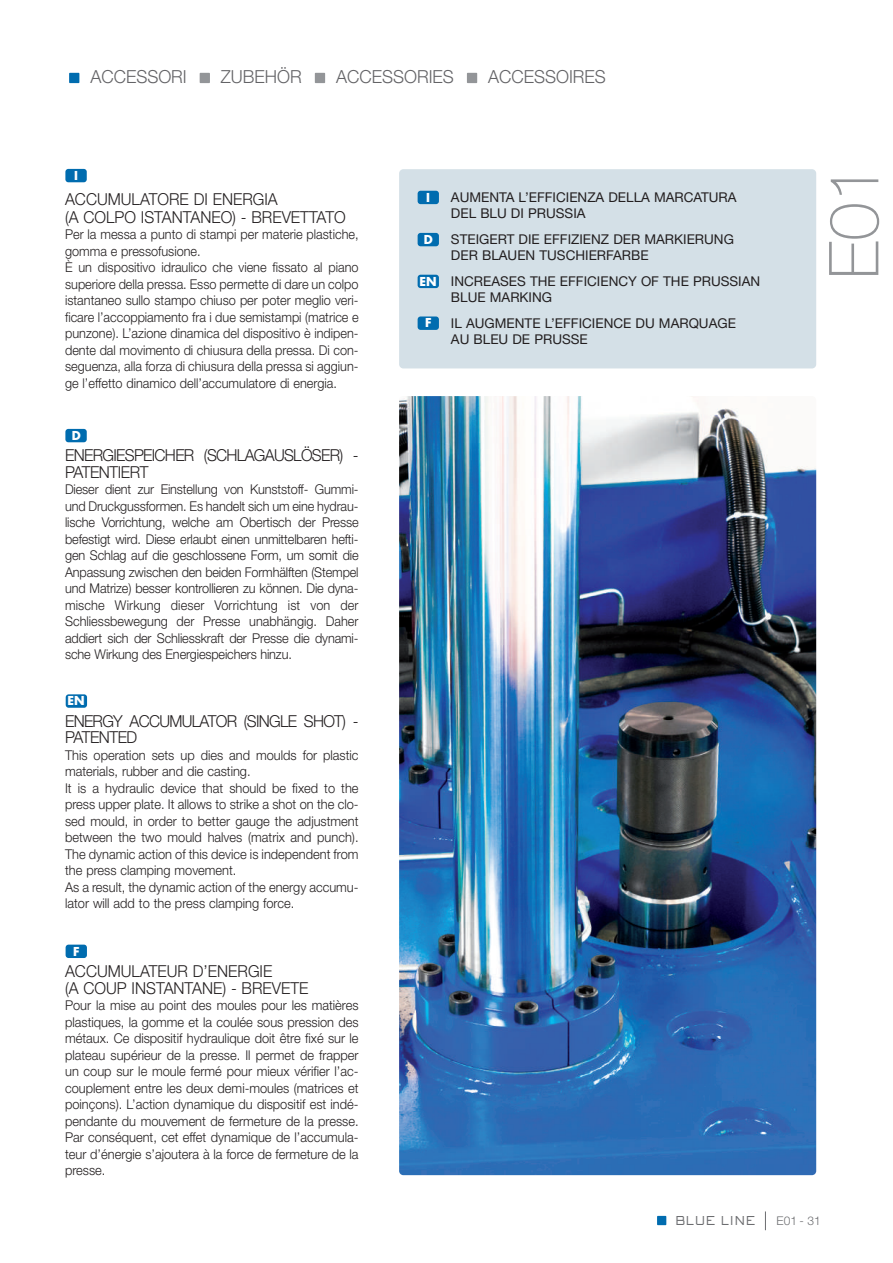
<style>
.page{position:relative;width:893px;height:1263px;background:#fff}
.page>*{position:absolute;margin:0;border:0;box-sizing:border-box;transform-origin:0 0}
.t1{font:100 69px "Helvetica Neue LT";color:#939598}
.t2{font:300 18px "Helvetica Neue LT";color:#636366}
.t3{font:300 16.5px/18px "Helvetica Neue LT";color:#231f20;scale:.95 1}
.t4{font:300 16.5px/16.5px "Helvetica Neue LT";letter-spacing:-.03em;color:#231f20;scale:.95 1}
.t5{font:300 13.5px/16.5px "Helvetica Neue LT";color:#231f20;scale:.94 1}
.t6{font:300 13.5px/16.5px "Helvetica Neue LT";color:#231f20;scale:.95 1}
.t7{font:13.5px/16.5px "Helvetica Neue";color:#231f20}
.t8{font:700 12px "Futura";color:#fff}
.t9{font:12px "AT Sackers Square Gothic";color:#6c6d70}
.t10{font:300 12px "Helvetica Neue LT";color:#6c6d70}
</style>
<div class="page">
<div style="left:399px;top:169px;width:417px;height:199px;background:#d4e0e7;border-radius:4px"></div>
<div style="left:418px;top:191px;width:21px;height:13px;background:#006caf;border-radius:3px"></div>
<div style="left:418px;top:233px;width:21px;height:13px;background:#006caf;border-radius:3px"></div>
<div style="left:418px;top:275px;width:21px;height:13px;background:#006caf;border-radius:3px"></div>
<div style="left:418px;top:316px;width:21px;height:14px;background:#006caf;border-radius:3px"></div>
<div style="left:65px;top:429px;width:22px;height:13px;background:#006caf;border-radius:3px"></div>
<div style="left:66px;top:945px;width:21px;height:13px;background:#006caf;border-radius:3px"></div>
<div style="left:65px;top:169px;width:22px;height:13px;background:#006caf;border-radius:3px"></div>
<div style="left:66px;top:694px;width:21px;height:14px;background:#006caf;border-radius:3px"></div>
<div style="left:657px;top:1216px;width:9px;height:9px;background:#006caf"></div>
<svg style="left:765px;top:1211px;width:1px;height:19px"></svg>
<div style="left:467px;top:73px;width:10px;height:10px;background:#939598"></div>
<div style="left:315px;top:73px;width:10px;height:10px;background:#939598"></div>
<div style="left:200px;top:73px;width:10px;height:10px;background:#939598"></div>
<div style="left:69px;top:73px;width:10px;height:10px;background:#006caf"></div>
<img style="left:399px;top:396px;width:417px;height:779px;border-radius:4px">
<h2 class="t2" style="left:90px;top:70px;width:98px">ACCESSORI</h2>
<h2 class="t2" style="left:221px;top:70px;width:82px">ZUBEHÖR</h2>
<h2 class="t2" style="left:336px;top:70px;width:119px">ACCESSORIES</h2>
<h2 class="t2" style="left:488px;top:70px;width:119px">ACCESSOIRES</h2>
<p class="t8" style="left:74px;top:170px;width:5px">I</p>
<p class="t3" style="left:65px;top:192px;width:297px">ACCUMULATORE DI ENERGIA<br>(A COLPO ISTANTANEO) - BREVETTATO</p>
<p class="t5" style="left:65px;top:228px;width:314px">Per la messa a punto di stampi per materie plastiche, gomma e pressofusione.<br>È un dispositivo idraulico che viene fissato al piano superiore della pressa. Esso permette di dare un colpo istantaneo sullo stampo chiuso per poter meglio veri&shy;ficare l’accoppiamento fra i due semistampi (matrice e punzone). L’azione dinamica del dispositivo è indipen&shy;dente dal movimento di chiusura della pressa. Di con&shy;seguenza, alla forza di chiusura della pressa si aggiun&shy;ge l’effetto dinamico dell’accumulatore di energia.</p>
<p class="t8" style="left:72px;top:430px;width:11px">D</p>
<p class="t4" style="left:65px;top:449px;width:310px">ENERGIESPEICHER (SCHLAGAUSLÖSER) -<br>PATENTIERT</p>
<p class="t5" style="left:65px;top:483px;width:314px;text-align:justify">Dieser dient zur Einstellung von Kunststoff- Gummi&shy;und Druckgussformen. Es handelt sich um eine hydrau&shy;lische Vorrichtung, welche am Obertisch der Presse befestigt wird. Diese erlaubt einen unmittelbaren hefti&shy;gen Schlag auf die geschlossene Form, um somit die Anpassung zwischen den beiden Formhälften (Stempel und Matrize) besser kontrollieren zu können. Die dyna&shy;mische Wirkung dieser Vorrichtung ist von der Schliessbewegung der Presse unabhängig. Daher addiert sich der Schliesskraft der Presse die dynami&shy;sche Wirkung des Energiespeichers hinzu.</p>
<p class="t8" style="left:67px;top:695px;width:19px">EN</p>
<p class="t4" style="left:65px;top:714px;width:310px">ENERGY ACCUMULATOR (SINGLE SHOT) -<br>PATENTED</p>
<p class="t6" style="left:65px;top:748px;width:310px">This operation sets up dies and moulds for plastic materials, rubber and die casting.<br>It is a hydraulic device that should be fixed to the press upper plate. It allows to strike a shot on the clo&shy;sed mould, in order to better gauge the adjustment between the two mould halves (matrix and punch).<br>The dynamic action of this device is independent from the press clamping movement.<br>As a result, the dynamic action of the energy accumu&shy;lator will add to the press clamping force.</p>
<p class="t8" style="left:73px;top:945px;width:8px">F</p>
<p class="t3" style="left:65px;top:965px;width:258px;line-height:16.5px">ACCUMULATEUR D’ENERGIE<br>(A COUP INSTANTANE) - BREVETE</p>
<p class="t6" style="left:65px;top:999px;width:310px;text-align:justify">Pour la mise au point des moules pour les matières plastiques, la gomme et la coulée sous pression des métaux. Ce dispositif hydraulique doit être fixé sur le plateau supérieur de la presse. Il permet de frapper un coup sur le moule fermé pour mieux vérifier l’ac&shy;couplement entre les deux demi-moules (matrices et poinçons). L’action dynamique du dispositif est indé&shy;pendante du mouvement de fermeture de la presse.<br>Par conséquent, cet effet dynamique de l’accumula&shy;teur d’énergie s’ajoutera à la force de fermeture de la presse.</p>
<p class="t8" style="left:426px;top:192px;width:5px">I</p>
<p class="t8" style="left:424px;top:234px;width:11px">D</p>
<p class="t8" style="left:420px;top:276px;width:19px">EN</p>
<p class="t8" style="left:425px;top:317px;width:8px">F</p>
<p class="t7" style="left:451px;top:190px;width:287px">AUMENTA L’EFFICIENZA DELLA MARCATURA<br>DEL BLU DI PRUSSIA</p>
<p class="t7" style="left:451px;top:232px;width:284px">STEIGERT DIE EFFIZIENZ DER MARKIERUNG<br>DER BLAUEN TUSCHIERFARBE</p>
<p class="t7" style="left:451px;top:274px;width:311px">INCREASES THE EFFICIENCY OF THE PRUSSIAN<br>BLUE MARKING</p>
<p class="t7" style="left:451px;top:316px;width:287px">IL AUGMENTE L’EFFICIENCE DU MARQUAGE<br>AU BLEU DE PRUSSE</p>
<h1 class="t1" style="left:829px;top:279px;width:117px;rotate:-90deg">E01</h1>
<p class="t9" style="left:675px;top:1214px;width:82px">BLUE LINE</p>
<p class="t10" style="left:777px;top:1216px;width:46px">E01 - 31</p>
</div>
